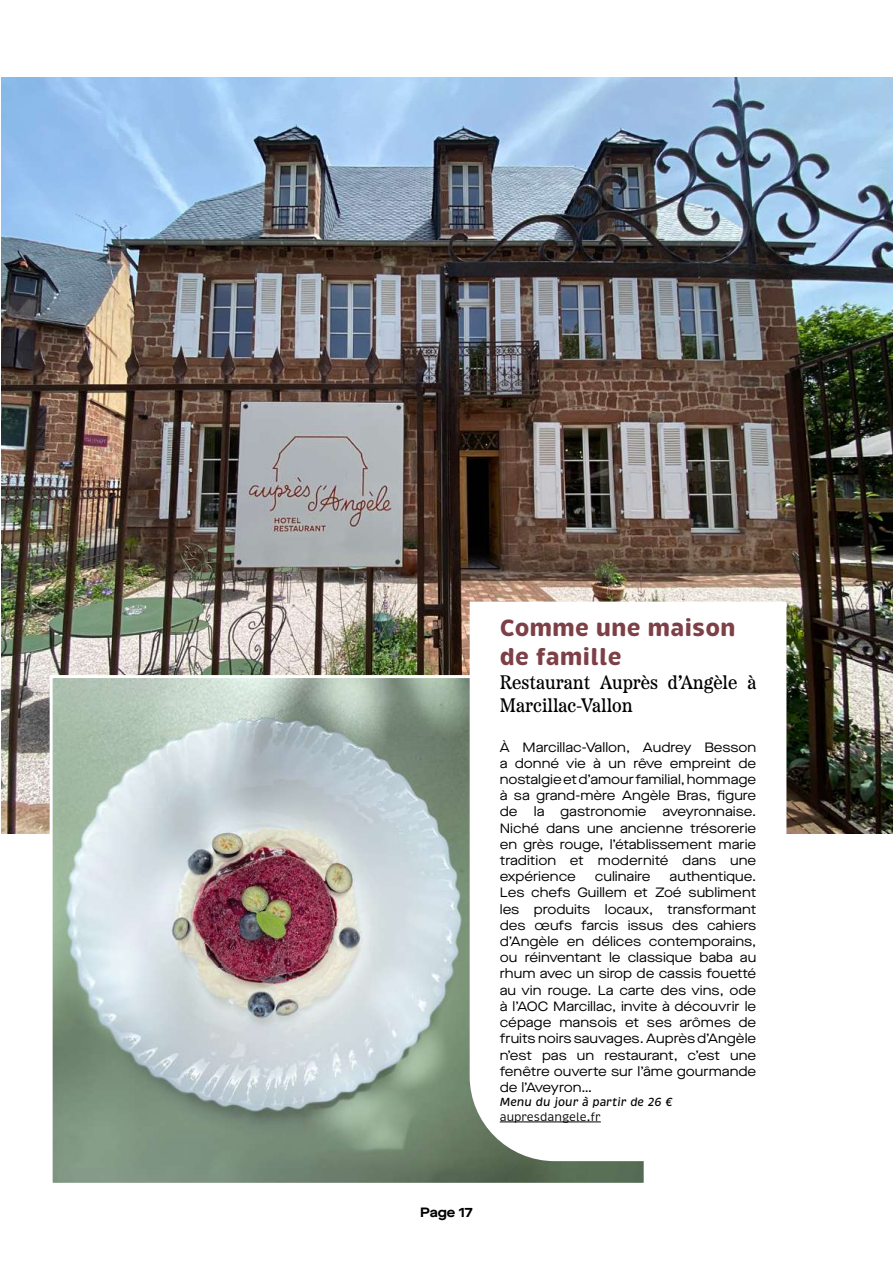
<style>
.page{position:relative;width:893px;height:1263px;background:#fff}
.page>*{position:absolute;margin:0;border:0;box-sizing:border-box;transform-origin:0 0}
.t1{font:700 24px/28.8px "Brevia";color:#7d4047}
.t2{font:19.5px/23.4px "Etna";color:#000}
.t3{font:13.5px/16.2px "Maison Neue Extended";color:#000;text-align:justify}
.t4{font:700 13.5px "Maison Neue Extended";color:#000}
.t5{font:italic 500 12px "Brevia";color:#000}
.t6{font:12px "Brevia";color:#000}
</style>
<div class="page">
<img style="left:1px;top:77px;width:892px;height:756px">
<img style="left:54px;top:679px;width:589px;height:503px">
<div style="left:50px;top:675px;width:597px;height:511px;border:3px solid #fff"></div>
<svg style="left:470px;top:602px;width:316px;height:559px"></svg>
<hr style="left:500px;top:1121px;width:101px;height:1px;background:#000">
<h1 class="t1" style="left:500px;top:614px;width:237px">Comme une maison de famille</h1>
<h2 class="t2" style="left:500px;top:669px;width:258px">Restaurant Auprès d’Angèle à<br>Marcillac-Vallon</h2>
<p class="t3" style="left:500px;top:739px;width:258px">À Marcillac-Vallon, Audrey Besson a donné vie à un rêve empreint de nostalgie et d’amour familial, hommage à sa grand-mère Angèle Bras, figure de la gastronomie aveyronnaise.<br>Niché dans une ancienne trésorerie en grès rouge, l’établissement marie tradition et modernité dans une expérience</p>
<p class="t3" style="left:500px;top:868px;width:258px;text-indent:170px">authentique.<br>Les chefs Guillem et Zoé subliment les produits locaux, transformant des œufs farcis issus des cahiers d’Angèle en délices contemporains, ou réinventant le classique baba au rhum avec un sirop de cassis fouetté au vin rouge. La carte des vins, ode à l’AOC Marcillac, invite à découvrir le cépage mansois et ses arômes de fruits noirs sauvages. Auprès d’Angèle n’est pas un restaurant, c’est une fenêtre ouverte sur l’âme gourmande de l’Aveyron…</p>
<p class="t5" style="left:500px;top:1095px;width:174px">Menu du jour à partir de 26 €</p>
<p class="t6" style="left:500px;top:1109px;width:103px">aupresdangele.fr</p>
<p class="t3" style="left:595px;top:868px;width:57px">culinaire</p>
<p class="t4" style="left:420px;top:1203px;width:54px">Page 17</p>
</div>
